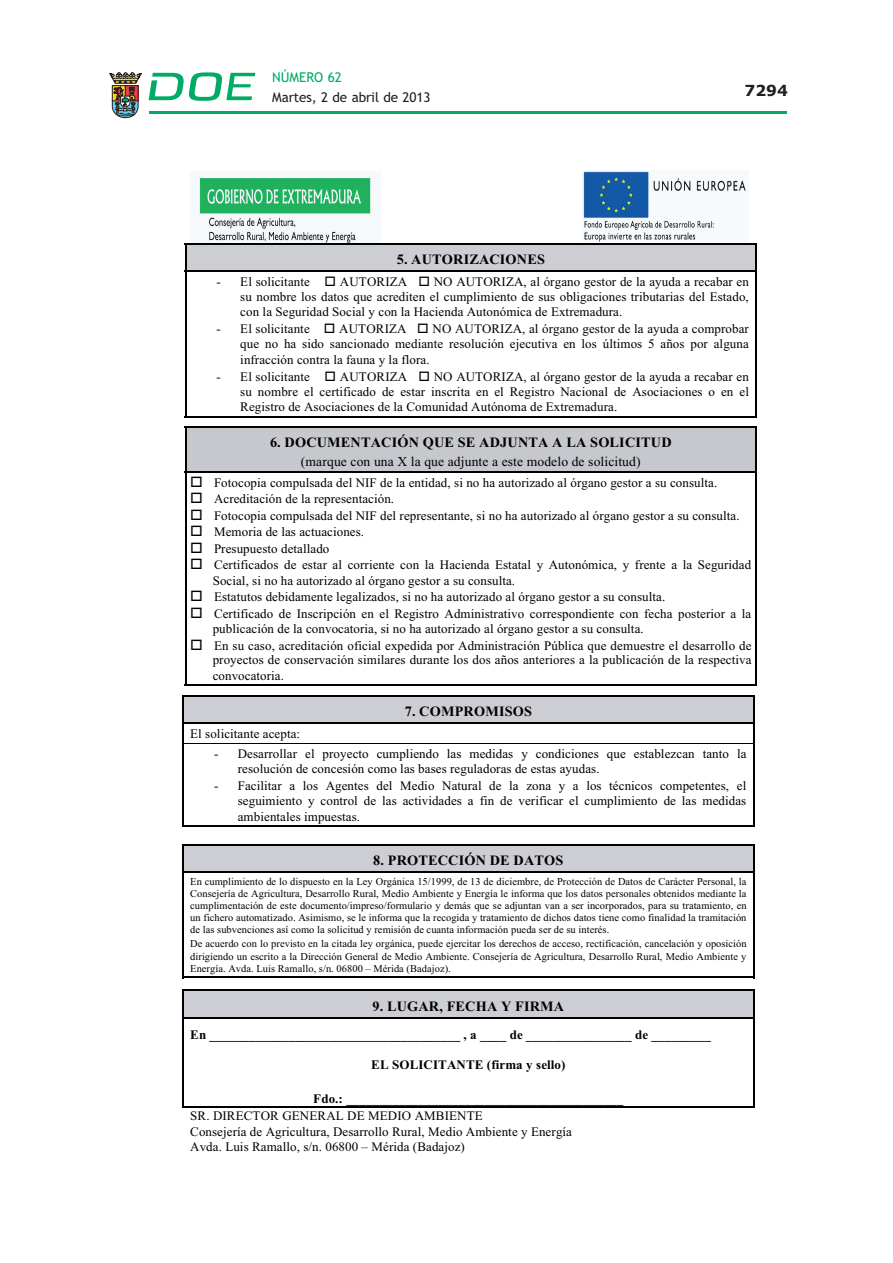
<style>
.page{position:relative;width:893px;height:1263px;background:#fff}
.page>*{position:absolute;margin:0;border:0;box-sizing:border-box;transform-origin:0 0}
.t1{font:700 15.3px "Verdana";color:#231f20}
.t2{font:14.25px "Times New Roman PS Bold MT+T42+MINYXV";letter-spacing:.015em;color:#000}
.t3{font:13.65px "Times New Roman PSMT+T42+KPBZNR";letter-spacing:.01em;color:#000}
.t4{font:13.5px "Trebuchet MS";letter-spacing:-.005em;color:#231f20}
.t5{font:13.5px "Trebuchet MS";color:#00ab66}
.t6{font:13.05px/15.1px "Times New Roman PSMT+T42+KPBZNR";letter-spacing:.005em;color:#000}
.t7{font:13.05px "Times New Roman PS Bold MT+T42+MINYXV";letter-spacing:.01em;color:#000}
.t8{font:10.5px/12.1px "Times New Roman PSMT+T42+KPBZNR";letter-spacing:.005em;color:#000;text-align:justify}
</style>
<div class="page">
<hr style="left:149px;top:111px;width:638px;height:3px;background:#00ab66">
<svg style="left:109px;top:72px;width:33px;height:46px"></svg>
<svg style="left:149px;top:72px;width:106px;height:29px"></svg>
<img style="left:199px;top:176px;width:172px;height:67px">
<img style="left:583px;top:171px;width:163px;height:71px">
<div style="left:186px;top:245px;width:569px;height:25px;background:#cdced4"></div>
<hr style="left:185px;top:243px;width:572px;height:2px;background:#000">
<svg style="left:185px;top:245px;width:1px;height:25px"></svg>
<hr style="left:755px;top:245px;width:2px;height:25px;background:#000">
<hr style="left:185px;top:270px;width:572px;height:2px;background:#000">
<hr style="left:185px;top:272px;width:1px;height:146px;background:#000">
<hr style="left:185px;top:416px;width:570px;height:2px;background:#000">
<hr style="left:755px;top:272px;width:2px;height:146px;background:#000">
<div style="left:184px;top:697px;width:569px;height:25px;background:#cdced4"></div>
<div style="left:190px;top:696px;width:557px;height:26px;background:#cdced4"></div>
<hr style="left:182px;top:695px;width:572px;height:1px;background:#000">
<hr style="left:182px;top:696px;width:2px;height:26px;background:#000">
<hr style="left:182px;top:722px;width:572px;height:2px;background:#000">
<svg style="left:182px;top:724px;width:2px;height:19px"></svg>
<svg style="left:753px;top:696px;width:1px;height:47px"></svg>
<hr style="left:182px;top:743px;width:572px;height:1px;background:#000">
<hr style="left:182px;top:744px;width:2px;height:83px;background:#000">
<hr style="left:182px;top:825px;width:571px;height:2px;background:#000">
<hr style="left:753px;top:744px;width:1px;height:83px;background:#000">
<div style="left:184px;top:846px;width:569px;height:25px;background:#cdced4"></div>
<hr style="left:182px;top:844px;width:572px;height:2px;background:#000">
<hr style="left:182px;top:846px;width:2px;height:25px;background:#000">
<svg style="left:753px;top:846px;width:1px;height:25px"></svg>
<hr style="left:182px;top:871px;width:572px;height:2px;background:#000">
<hr style="left:182px;top:873px;width:2px;height:105px;background:#000">
<hr style="left:182px;top:976px;width:571px;height:2px;background:#000">
<hr style="left:753px;top:873px;width:1px;height:105px;background:#000">
<div style="left:184px;top:991px;width:569px;height:25px;background:#cdced4"></div>
<hr style="left:182px;top:990px;width:572px;height:1px;background:#000">
<hr style="left:182px;top:991px;width:2px;height:26px;background:#000">
<svg style="left:753px;top:991px;width:1px;height:26px"></svg>
<hr style="left:182px;top:1017px;width:572px;height:2px;background:#000">
<hr style="left:182px;top:1019px;width:2px;height:89px;background:#000">
<hr style="left:182px;top:1106px;width:571px;height:2px;background:#000">
<hr style="left:753px;top:1019px;width:1px;height:89px;background:#000">
<div style="left:190px;top:428px;width:562px;height:25px;background:#c6c8cd"></div>
<div style="left:190px;top:453px;width:562px;height:18px;background:#c6c8cd"></div>
<hr style="left:185px;top:426px;width:572px;height:2px;background:#000">
<hr style="left:185px;top:428px;width:1px;height:43px;background:#000">
<hr style="left:755px;top:428px;width:2px;height:43px;background:#000">
<hr style="left:185px;top:471px;width:572px;height:2px;background:#000">
<hr style="left:185px;top:473px;width:1px;height:213px;background:#000">
<hr style="left:185px;top:684px;width:570px;height:2px;background:#000">
<hr style="left:755px;top:473px;width:2px;height:213px;background:#000">
<p class="t5" style="left:272px;top:69px;width:71px">NÚMERO 62</p>
<p class="t4" style="left:272px;top:89px;width:160px">Martes, 2 de abril de 2013</p>
<p class="t2" style="left:397px;top:251px;width:150px">5. AUTORIZACIONES</p>
<p class="t1" style="left:744px;top:84px;width:45px">7294</p>
<p class="t6" style="left:240px;top:275px;width:510px;text-align:justify;text-indent:193px">NO AUTORIZA, al órgano gestor de la ayuda a recabar en su nombre los datos que acrediten el cumplimiento de sus obligaciones tributarias del Estado, con la Seguridad Social y con la Hacienda Autonómica de Extremadura.</p>
<p class="t6" style="left:217px;top:323px;width:95px">- El solicitante</p>
<p class="t6" style="left:339px;top:323px;width:69px">AUTORIZA</p>
<p class="t6" style="left:217px;top:275px;width:95px">- El solicitante</p>
<p class="t6" style="left:340px;top:275px;width:69px">AUTORIZA</p>
<p class="t6" style="left:240px;top:323px;width:510px;text-align:justify;text-indent:192px">NO AUTORIZA, al órgano gestor de la ayuda a comprobar que no ha sido sancionado mediante resolución ejecutiva en los últimos 5 años por alguna infracción contra la fauna y la flora.</p>
<p class="t6" style="left:217px;top:370px;width:95px">- El solicitante</p>
<p class="t6" style="left:340px;top:370px;width:69px">AUTORIZA</p>
<p class="t6" style="left:240px;top:370px;width:510px;text-align:justify;text-indent:193px">NO AUTORIZA, al órgano gestor de la ayuda a recabar en su nombre el certificado de estar inscrita en el Registro Nacional de Asociaciones o en el Registro de Asociaciones de la Comunidad Autónoma de Extremadura.</p>
<p class="t2" style="left:270px;top:434px;width:403px">6. DOCUMENTACIÓN QUE SE ADJUNTA A LA SOLICITUD</p>
<p class="t3" style="left:301px;top:456px;width:341px">(marque con una X la que adjunte a este modelo de solicitud)</p>
<p class="t6" style="left:214px;top:475px;width:539px;line-height:16.5px">Fotocopia compulsada del NIF de la entidad, si no ha autorizado al órgano gestor a su consulta.<br>Acreditación de la representación.<br>Fotocopia compulsada del NIF del representante, si no ha autorizado al órgano gestor a su consulta.<br>Memoria de las actuaciones.<br>Presupuesto detallado<br>Certificados de estar al corriente con la Hacienda Estatal y Autonómica, y frente a la Seguridad</p>
<p class="t6" style="left:213px;top:573px;width:540px;line-height:16.6px">Social, si no ha autorizado al órgano gestor a su consulta.<br>Estatutos debidamente legalizados, si no ha autorizado al órgano gestor a su consulta.<br>Certificado de Inscripción en el Registro Administrativo correspondiente con fecha posterior a la</p>
<p class="t6" style="left:213px;top:621px;width:540px;line-height:16.8px">publicación de la convocatoria, si no ha autorizado al órgano gestor a su consulta.<br>En su caso, acreditación oficial expedida por Administración Pública que demuestre el desarrollo de</p>
<p class="t6" style="left:213px;top:654px;width:540px">proyectos de conservación similares durante los dos años anteriores a la publicación de la respectiva convocatoria.</p>
<p class="t2" style="left:405px;top:703px;width:129px">7. COMPROMISOS</p>
<p class="t6" style="left:190px;top:727px;width:111px">El solicitante acepta:</p>
<p class="t6" style="left:238px;top:747px;width:510px;text-indent:-24px">- Desarrollar el proyecto cumpliendo las medidas y condiciones que establezcan tanto la resolución de concesión como las bases reguladoras de estas ayudas.</p>
<p class="t6" style="left:238px;top:779px;width:510px;text-align:justify;text-indent:-24px">- Facilitar a los Agentes del Medio Natural de la zona y a los técnicos competentes, el seguimiento y control de las actividades a fin de verificar el cumplimiento de las medidas ambientales impuestas.</p>
<p class="t2" style="left:373px;top:852px;width:192px">8. PROTECCIÓN DE DATOS</p>
<p class="t8" style="left:190px;top:876px;width:558px">En cumplimiento de lo dispuesto en la Ley Orgánica 15/1999, de 13 de diciembre, de Protección de Datos de Carácter Personal, la Consejería de Agricultura, Desarrollo Rural, Medio Ambiente y Energía le informa que los datos personales obtenidos mediante la cumplimentación de este documento/impreso/formulario y demás que se adjuntan van a ser incorporados, para su tratamiento, en un fichero automatizado. Asimismo, se le informa que la recogida y tratamiento de dichos datos tiene como finalidad la tramitación de las subvenciones así como la solicitud y remisión de cuanta información pueda ser de su interés.</p>
<p class="t8" style="left:190px;top:939px;width:558px">De acuerdo con lo previsto en la citada ley orgánica, puede ejercitar los derechos de acceso, rectificación, cancelación y oposición dirigiendo un escrito a la Dirección General de Medio Ambiente. Consejería de Agricultura, Desarrollo Rural, Medio Ambiente y Energía. Avda. Luis Ramallo, s/n. 06800 – Mérida (Badajoz).</p>
<p class="t2" style="left:372px;top:997px;width:193px">9. LUGAR, FECHA Y FIRMA</p>
<p class="t7" style="left:190px;top:1026px;width:522px">En ______________________________________ , a ____ de ________________ de _________</p>
<p class="t7" style="left:371px;top:1057px;width:196px">EL SOLICITANTE (firma y sello)</p>
<p class="t7" style="left:313px;top:1091px;width:312px">Fdo.: __________________________________________</p>
<p class="t6" style="left:190px;top:1110px;width:383px">SR. DIRECTOR GENERAL DE MEDIO AMBIENTE<br>Consejería de Agricultura, Desarrollo Rural, Medio Ambiente y Energía<br>Avda. Luis Ramallo, s/n. 06800 – Mérida (Badajoz)</p>
</div>
